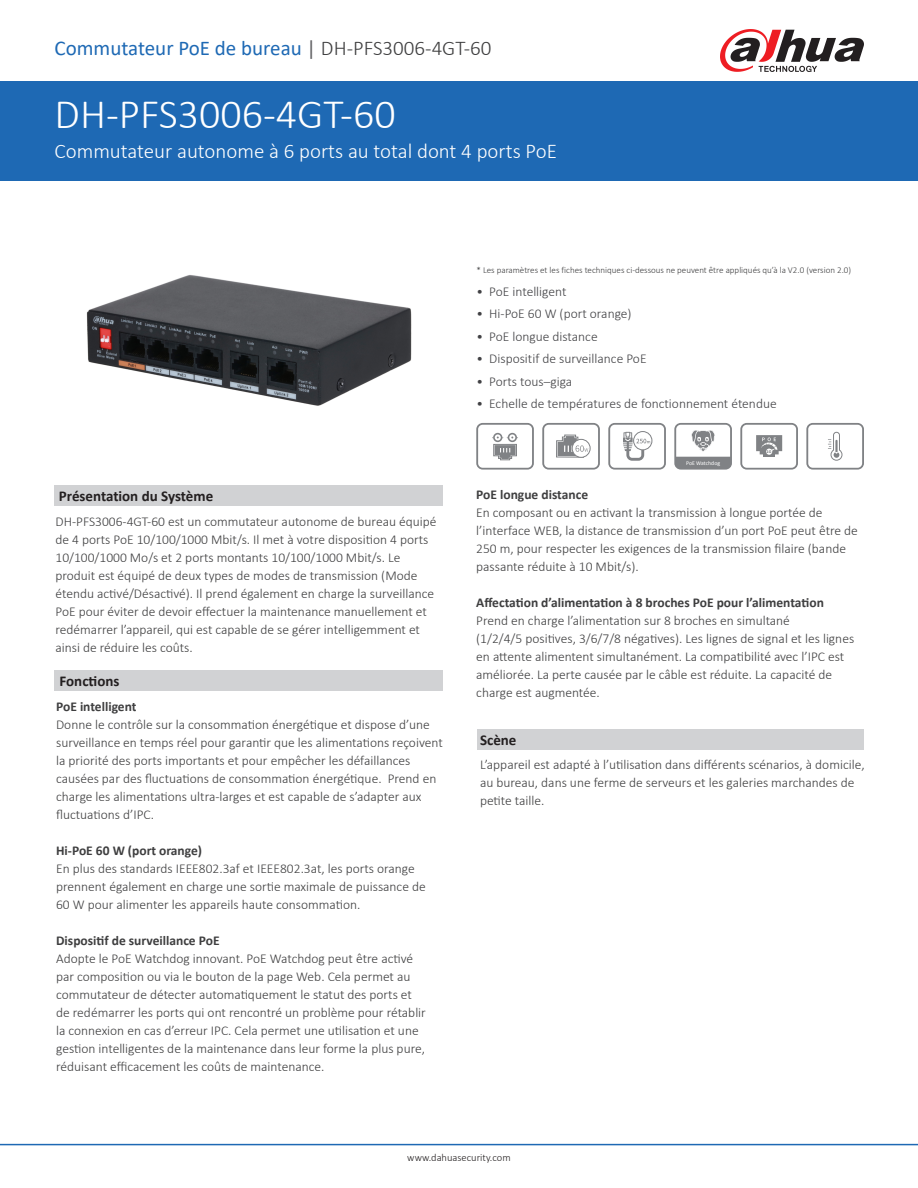
<style>
.page{position:relative;width:918px;height:1188px;background:#fff}
.page>*{position:absolute;margin:0;border:0;box-sizing:border-box;transform-origin:0 0}
.t1{font:300 42px "Calibri";color:#fff}
.t2{font:300 21px "Calibri";color:#fff}
.t3{font:21px "Calibri";color:#1e69b4}
.t4{font:700 15px "Calibri";color:#231f20}
.t5{font:300 13.5px/18px "Calibri";color:#3e3e3f}
.t6{font:300 13.5px "Calibri";color:#414144}
.t7{font:700 13.5px "Calibri";color:#3e3e3f}
.t8{font:300 10.5px "Calibri";color:#231f20}
.t9{font:300 9px "Calibri";color:#3e3e3f}
.t10{font:5.85px "Calibri";color:#fff}
.t11{font:800 3.6px "Source Han Sans CN";color:#808285}
.s1{color:#636366}
.s2{font-weight:300;color:#3e3e3f}
</style>
<div class="page">
<div style="left:0;top:81px;width:918px;height:100px;background:#1e69b4"></div>
<hr style="left:0;top:1144px;width:918px;height:1px;background:#1e69b4">
<svg style="left:720px;top:29px;width:144px;height:43px"></svg>
<img style="left:86px;top:275px;width:326px;height:131px">
<div style="left:54px;top:486px;width:389px;height:20px;background:#d1d2d4"></div>
<div style="left:54px;top:670px;width:389px;height:21px;background:#d1d2d4"></div>
<div style="left:477px;top:729px;width:387px;height:21px;background:#d1d2d4"></div>
<svg style="left:476px;top:423px;width:58px;height:47px"></svg>
<svg style="left:542px;top:423px;width:58px;height:47px"></svg>
<svg style="left:674px;top:423px;width:58px;height:47px"></svg>
<svg style="left:608px;top:423px;width:58px;height:47px"></svg>
<svg style="left:806px;top:423px;width:58px;height:47px"></svg>
<svg style="left:740px;top:423px;width:58px;height:47px"></svg>
<p class="t3" style="left:55px;top:34px;width:438px">Commutateur PoE de bureau <span class="s1">|</span> <span class="s2">DH-PFS3006-4GT-60</span></p>
<p class="t1" style="left:55px;top:88px;width:343px">DH-PFS3006-4GT-60</p>
<p class="t2" style="left:55px;top:138px;width:504px">Commutateur autonome à 6 ports au total dont 4 ports PoE</p>
<p class="t9" style="left:477px;top:265px;width:376px">* Les paramètres et les fiches techniques ci-dessous ne peuvent être appliqués qu’à la V2.0 (version 2.0)</p>
<p class="t6" style="left:477px;top:283px;width:92px">• PoE intelligent</p>
<p class="t6" style="left:477px;top:306px;width:157px">• Hi-PoE 60 W (port orange)</p>
<p class="t6" style="left:477px;top:328px;width:123px">• PoE longue distance</p>
<p class="t6" style="left:477px;top:351px;width:172px">• Dispositif de surveillance PoE</p>
<p class="t6" style="left:477px;top:373px;width:97px">• Ports tous–giga</p>
<p class="t6" style="left:477px;top:396px;width:302px">• Echelle de températures de fonctionnement étendue</p>
<p class="t4" style="left:59px;top:486px;width:156px">Présentation du Système</p>
<p class="t5" style="left:56px;top:512px;width:383px">DH-PFS3006-4GT-60 est un commutateur autonome de bureau équipé de 4 ports PoE 10/100/1000 Mbit/s. Il met à votre disposition 4 ports 10/100/1000 Mo/s et 2 ports montants 10/100/1000 Mbit/s. Le produit est équipé de deux types de modes de transmission (Mode étendu activé/Désactivé). Il prend également en charge la surveillance PoE pour éviter de devoir effectuer la maintenance manuellement et redémarrer l’appareil, qui est capable de se gérer intelligemment et ainsi de réduire les coûts.</p>
<p class="t4" style="left:60px;top:670px;width:61px">Fonctions</p>
<p class="t7" style="left:56px;top:697px;width:82px">PoE intelligent</p>
<p class="t5" style="left:56px;top:716px;width:388px">Donne le contrôle sur la consommation énergétique et dispose d’une surveillance en temps réel pour garantir que les alimentations reçoivent la priorité des ports importants et pour empêcher les défaillances causées par des fluctuations de consommation énergétique. Prend en charge les alimentations ultra-larges et est capable de s’adapter aux fluctuations d’IPC.</p>
<p class="t7" style="left:56px;top:841px;width:148px">Hi-PoE 60 W (port orange)</p>
<p class="t5" style="left:56px;top:860px;width:371px">En plus des standards IEEE802.3af et IEEE802.3at, les ports orange prennent également en charge une sortie maximale de puissance de<br>60 W pour alimenter les appareils haute consommation.</p>
<p class="t7" style="left:56px;top:931px;width:165px">Dispositif de surveillance PoE</p>
<p class="t5" style="left:56px;top:950px;width:371px">Adopte le PoE Watchdog innovant. PoE Watchdog peut être activé par composition ou via le bouton de la page Web. Cela permet au commutateur de détecter automatiquement le statut des ports et de redémarrer les ports qui ont rencontré un problème pour rétablir la connexion en cas d’erreur IPC. Cela permet une utilisation et une gestion intelligentes de la maintenance dans leur forme la plus pure, réduisant efficacement les coûts de maintenance.</p>
<p class="t10" style="left:686px;top:459px;width:36px">PoE Watchdog</p>
<p class="t11" style="left:767px;top:450px;width:6px">1G</p>
<p class="t7" style="left:476px;top:485px;width:113px">PoE longue distance</p>
<p class="t5" style="left:476px;top:504px;width:383px">En composant ou en activant la transmission à longue portée de l’interface WEB, la distance de transmission d’un port PoE peut être de 250 m, pour respecter les exigences de la transmission filaire (bande passante réduite à 10 Mbit/s).</p>
<p class="t7" style="left:476px;top:593px;width:349px">Affectation d’alimentation à 8 broches PoE pour l’alimentation</p>
<p class="t5" style="left:476px;top:612px;width:379px">Prend en charge l’alimentation sur 8 broches en simultané<br>(1/2/4/5 positives, 3/6/7/8 négatives). Les lignes de signal et les lignes en attente alimentent simultanément. La compatibilité avec l’IPC est améliorée. La perte causée par le câble est réduite. La capacité de charge est augmentée.</p>
<p class="t4" style="left:480px;top:729px;width:38px">Scène</p>
<p class="t5" style="left:480px;top:756px;width:386px">L’appareil est adapté à l’utilisation dans différents scénarios, à domicile, au bureau, dans une ferme de serveurs et les galeries marchandes de petite taille.</p>
<p class="t8" style="left:407px;top:1151px;width:105px">www.dahuasecurity.com</p>
</div>
